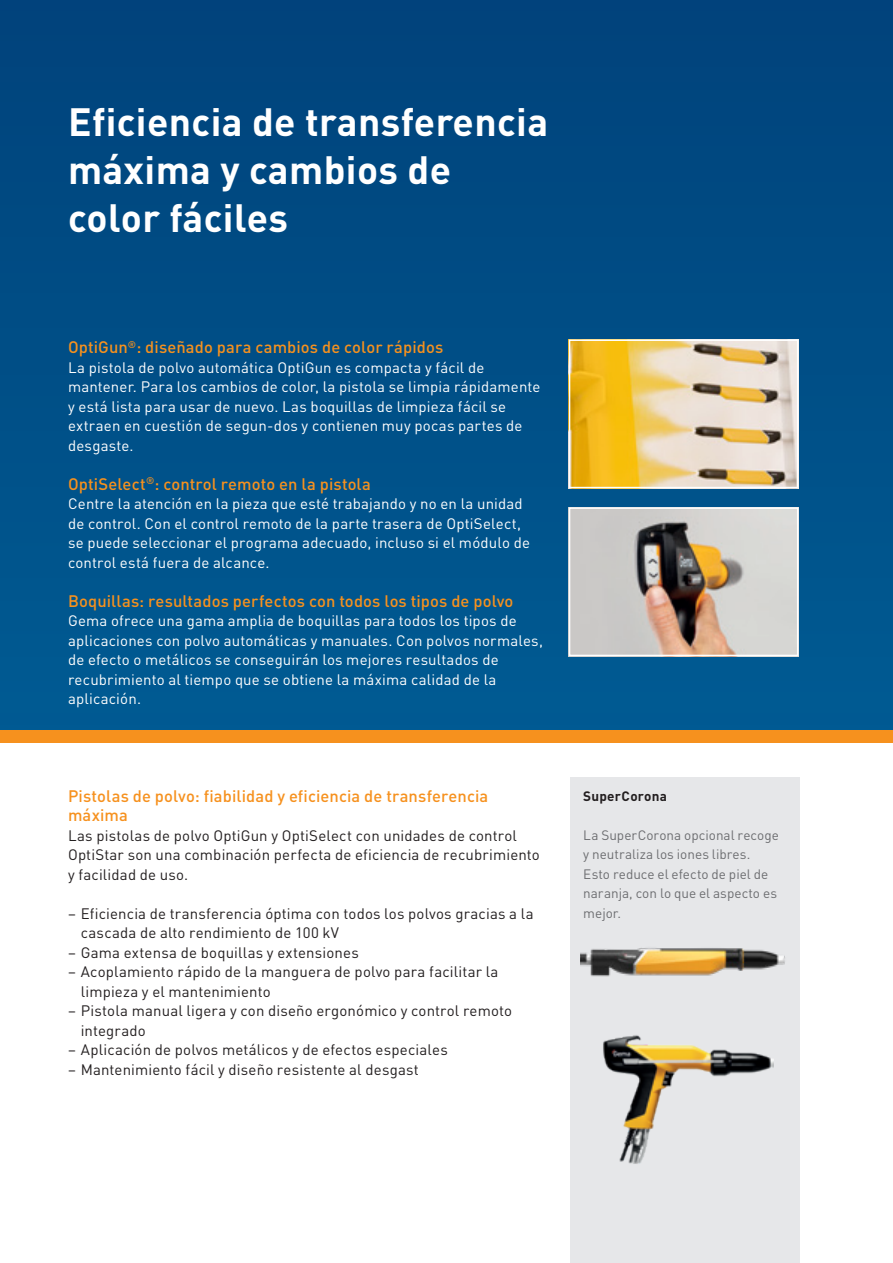
<style>
.page{position:relative;width:893px;height:1263px;background:#fff}
.page>*{position:absolute;margin:0;border:0;box-sizing:border-box;transform-origin:0 0}
.t1{font:700 39px/48px "DIN Pro";letter-spacing:.01em;color:#fff}
.t2{font:500 16.5px/19.5px "DIN Pro";letter-spacing:.005em;color:#f6911e}
.t3{font:15px/19.5px "DIN Pro";letter-spacing:.01em;color:#fff}
.t4{font:15px/19.5px "DIN Pro";letter-spacing:.01em;color:#231f20}
.t5{font:13.5px/19.5px "DIN Pro";color:#6c6d70}
.t6{font:700 13.5px "DIN Pro";letter-spacing:.015em;color:#231f20}
</style>
<div class="page">
<div style="left:0;top:0;width:893px;height:737px;background:linear-gradient(to right,#004f87,#034e86)"></div>
<div style="left:0;top:730px;width:893px;height:13px;background:#f6911e"></div>
<div style="left:570px;top:777px;width:230px;height:486px;background:#e6e7e9"></div>
<img style="left:581px;top:948px;width:204px;height:29px">
<img style="left:572px;top:510px;width:223px;height:143px">
<div style="left:569px;top:507px;width:229px;height:149px;border:2px solid #fff"></div>
<img style="left:572px;top:342px;width:223px;height:143px">
<div style="left:569px;top:339px;width:229px;height:149px;border:2px solid #fff"></div>
<img style="left:603px;top:1035px;width:171px;height:129px">
<h1 class="t1" style="left:68px;top:93px;width:482px">Eficiencia de transferencia máxima y cambios de color fáciles</h1>
<p class="t2" style="left:68px;top:336px;width:377px">OptiGun<sup>®</sup>: diseñado para cambios de color rápidos</p>
<p class="t3" style="left:68px;top:356px;width:474px">La pistola de polvo automática OptiGun es compacta y fácil de mantener. Para los cambios de color, la pistola se limpia rápidamente y está lista para usar de nuevo. Las boquillas de limpieza fácil se extraen en cuestión de segun-dos y contienen muy pocas partes de desgaste.</p>
<p class="t2" style="left:68px;top:472px;width:304px">OptiSelect<sup>®</sup>: control remoto en la pistola</p>
<p class="t3" style="left:68px;top:492px;width:463px">Centre la atención en la pieza que esté trabajando y no en la unidad de control. Con el control remoto de la parte trasera de OptiSelect, se puede seleccionar el programa adecuado, incluso si el módulo de control está fuera de alcance.</p>
<p class="t2" style="left:68px;top:589px;width:447px">Boquillas: resultados perfectos con todos los tipos de polvo</p>
<p class="t3" style="left:68px;top:609px;width:476px">Gema ofrece una gama amplia de boquillas para todos los tipos de aplicaciones con polvo automáticas y manuales. Con polvos normales, de efecto o metálicos se conseguirán los mejores resultados de recubrimiento al tiempo que se obtiene la máxima calidad de la aplicación.</p>
<p class="t2" style="left:68px;top:784px;width:422px">Pistolas de polvo: fiabilidad y eficiencia de transferencia máxima</p>
<p class="t4" style="left:68px;top:824px;width:473px">Las pistolas de polvo OptiGun y OptiSelect con unidades de control<br>OptiStar son una combinación perfecta de eficiencia de recubrimiento y facilidad de uso.</p>
<p class="t4" style="left:81px;top:902px;width:454px;text-indent:-13px">– Eficiencia de transferencia óptima con todos los polvos gracias a la cascada de alto rendimiento de 100 kV</p>
<p class="t4" style="left:68px;top:941px;width:292px">– Gama extensa de boquillas y extensiones</p>
<p class="t4" style="left:81px;top:960px;width:419px;text-indent:-13px">– Acoplamiento rápido de la manguera de polvo para facilitar la limpieza y el mantenimiento</p>
<p class="t4" style="left:81px;top:999px;width:433px;text-indent:-13px">– Pistola manual ligera y con diseño ergonómico y control remoto integrado</p>
<p class="t4" style="left:68px;top:1038px;width:381px">– Aplicación de polvos metálicos y de efectos especiales</p>
<p class="t4" style="left:68px;top:1058px;width:352px">– Mantenimiento fácil y diseño resistente al desgast</p>
<p class="t6" style="left:583px;top:784px;width:85px">SuperCorona</p>
<p class="t5" style="left:583px;top:823px;width:197px">La SuperCorona opcional recoge y neutraliza los iones libres.<br>Esto reduce el efecto de piel de naranja, con lo que el aspecto es mejor.</p>
</div>
